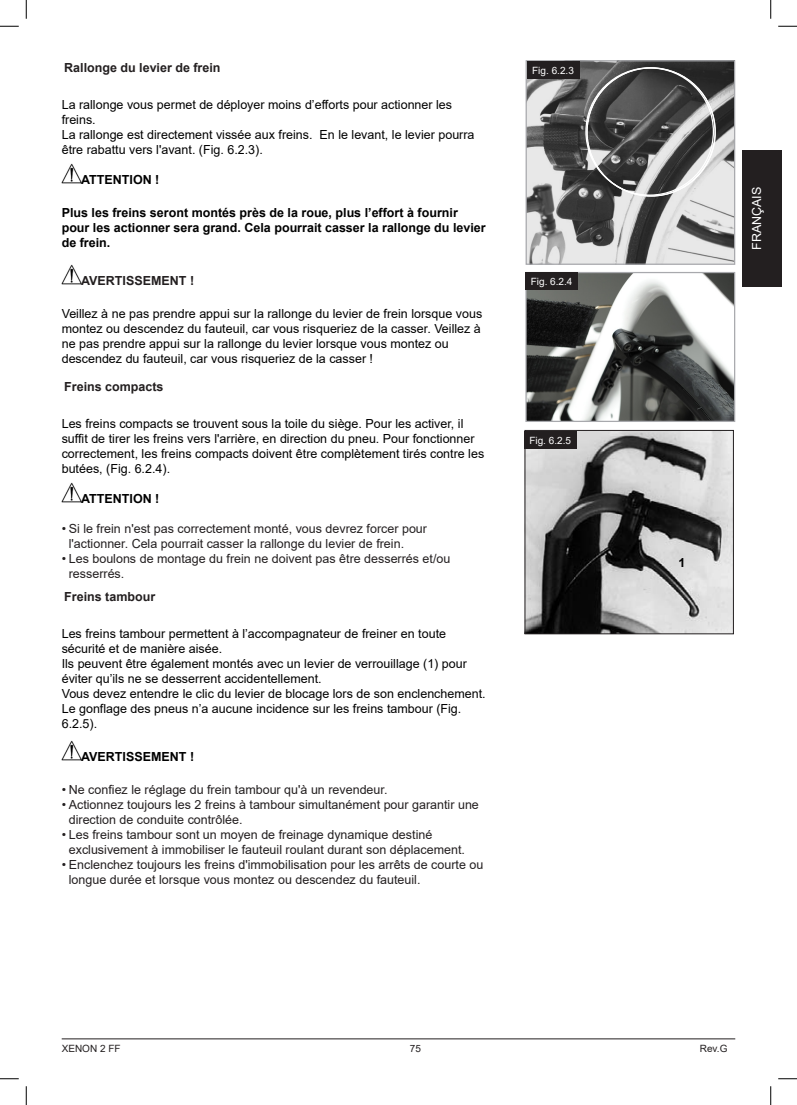
<style>
.page{position:relative;width:797px;height:1105px;background:#fff}
.page>*{position:absolute;margin:0;border:0;box-sizing:border-box;transform-origin:0 0}
.body{font:12.5px/15px "Arial";color:#000}
.t1{font:12.5px/15px "Arial";color:#231f20}
.body-2{font:700 12.5px/15px "Arial";color:#000}
.FR_Sub_Heading{font:700 12.5px "Arial";color:#231f20}
.t2{font:12.5px "Arial";color:#fff}
.Bildnummer{font:10px "Arial";color:#fff}
.t3{font:10px "Arial";color:#231f20}
</style>
<div class="page">
<div style="left:742px;top:150px;width:39px;height:137px;background:#231f20"></div>
<hr style="left:62px;top:1038px;width:673px;height:1px;background:#231f20">
<img style="left:62px;top:163px;width:20px;height:21px">
<img style="left:62px;top:264px;width:20px;height:21px">
<img style="left:62px;top:482px;width:20px;height:21px">
<img style="left:62px;top:740px;width:20px;height:21px">
<img style="left:527px;top:62px;width:206px;height:201px">
<div style="left:525px;top:60px;width:210px;height:205px;border:1px solid #a8a9ad"></div>
<div style="left:527px;top:61px;width:52px;height:18px;background:#231f20"></div>
<img style="left:527px;top:274px;width:206px;height:146px">
<div style="left:525px;top:272px;width:210px;height:150px;border:1px solid #a8a9ad"></div>
<div style="left:525px;top:272px;width:53px;height:18px;background:#231f20"></div>
<img style="left:526px;top:432px;width:205px;height:200px">
<div style="left:524px;top:430px;width:209px;height:204px;border:1px solid #231f20"></div>
<div style="left:524px;top:432px;width:52px;height:17px;background:#231f20"></div>
<svg style="left:0;top:25px;width:19px;height:2px"></svg>
<svg style="left:778px;top:25px;width:19px;height:2px"></svg>
<svg style="left:0;top:1078px;width:19px;height:1px"></svg>
<svg style="left:778px;top:1078px;width:19px;height:1px"></svg>
<svg style="left:25px;top:0;width:2px;height:19px"></svg>
<svg style="left:25px;top:1086px;width:2px;height:19px"></svg>
<svg style="left:770px;top:0;width:1px;height:19px"></svg>
<svg style="left:770px;top:1086px;width:1px;height:19px"></svg>
<p class="FR_Sub_Heading" style="left:64px;top:59px;width:158px">Rallonge du levier de frein</p>
<p class="body" style="left:62px;top:97px;width:392px">La rallonge vous permet de déployer moins d’efforts pour actionner les freins.</p>
<p class="body" style="left:62px;top:127px;width:414px">La rallonge est directement vissée aux freins. En le levant, le levier pourra être rabattu vers l'avant. (Fig. 6.2.3).</p>
<p class="body-2" style="left:81px;top:172px;width:80px">ATTENTION !</p>
<p class="body-2" style="left:62px;top:205px;width:425px">Plus les freins seront montés près de la roue, plus l’effort à fournir pour les actionner sera grand. Cela pourrait casser la rallonge du levier de frein.</p>
<p class="FR_Sub_Heading" style="left:81px;top:272px;width:114px">AVERTISSEMENT !</p>
<p class="body" style="left:62px;top:306px;width:422px">Veillez à ne pas prendre appui sur la rallonge du levier de frein lorsque vous montez ou descendez du fauteuil, car vous risqueriez de la casser. Veillez à ne pas prendre appui sur la rallonge du levier lorsque vous montez ou descendez du fauteuil, car vous risqueriez de la casser !</p>
<p class="FR_Sub_Heading" style="left:64px;top:378px;width:101px">Freins compacts</p>
<p class="body" style="left:62px;top:416px;width:424px">Les freins compacts se trouvent sous la toile du siège. Pour les activer, il suffit de tirer les freins vers l'arrière, en direction du pneu. Pour fonctionner correctement, les freins compacts doivent être complètement tirés contre les butées, (Fig. 6.2.4).</p>
<p class="body-2" style="left:81px;top:491px;width:80px">ATTENTION !</p>
<p class="t1" style="left:69px;top:521px;width:360px;text-indent:-7px">• Si le frein n'est pas correctement monté, vous devrez forcer pour l'actionner. Cela pourrait casser la rallonge du levier de frein.</p>
<p class="t1" style="left:69px;top:551px;width:383px;text-indent:-7px">• Les boulons de montage du frein ne doivent pas être desserrés et/ou resserrés.</p>
<p class="FR_Sub_Heading" style="left:64px;top:587px;width:92px">Freins tambour</p>
<p class="body" style="left:62px;top:626px;width:386px">Les freins tambour permettent à l’accompagnateur de freiner en toute sécurité et de manière aisée.</p>
<p class="body" style="left:62px;top:656px;width:407px">Ils peuvent être également montés avec un levier de verrouillage (1) pour éviter qu’ils ne se desserrent accidentellement.</p>
<p class="body" style="left:62px;top:686px;width:425px">Vous devez entendre le clic du levier de blocage lors de son enclenchement.</p>
<p class="body" style="left:62px;top:701px;width:401px">Le gonflage des pneus n’a aucune incidence sur les freins tambour (Fig.<br>6.2.5).</p>
<p class="body-2" style="left:81px;top:749px;width:114px">AVERTISSEMENT !</p>
<p class="t1" style="left:62px;top:782px;width:327px">• Ne confiez le réglage du frein tambour qu'à un revendeur.</p>
<p class="t1" style="left:69px;top:797px;width:411px;text-indent:-7px">• Actionnez toujours les 2 freins à tambour simultanément pour garantir une direction de conduite contrôlée.</p>
<p class="t1" style="left:69px;top:827px;width:397px;text-indent:-7px">• Les freins tambour sont un moyen de freinage dynamique destiné exclusivement à immobiliser le fauteuil roulant durant son déplacement.</p>
<p class="t1" style="left:69px;top:857px;width:416px;text-indent:-7px">• Enclenchez toujours les freins d'immobilisation pour les arrêts de courte ou longue durée et lorsque vous montez ou descendez du fauteuil.</p>
<p class="Bildnummer" style="left:532px;top:63px;width:43px">Fig. 6.2.3</p>
<p class="Bildnummer" style="left:531px;top:274px;width:43px">Fig. 6.2.4</p>
<p class="Bildnummer" style="left:529px;top:434px;width:43px">Fig. 6.2.5</p>
<p class="t2" style="left:748px;top:250px;width:65px;rotate:-90deg">FRANÇAIS</p>
<p class="body-2" style="left:678px;top:556px;width:8px">1</p>
<p class="t3" style="left:62px;top:1042px;width:60px">XENON 2 FF</p>
<p class="t3" style="left:410px;top:1042px;width:13px">75</p>
<p class="t3" style="left:699px;top:1042px;width:29px">Rev.G</p>
</div>
